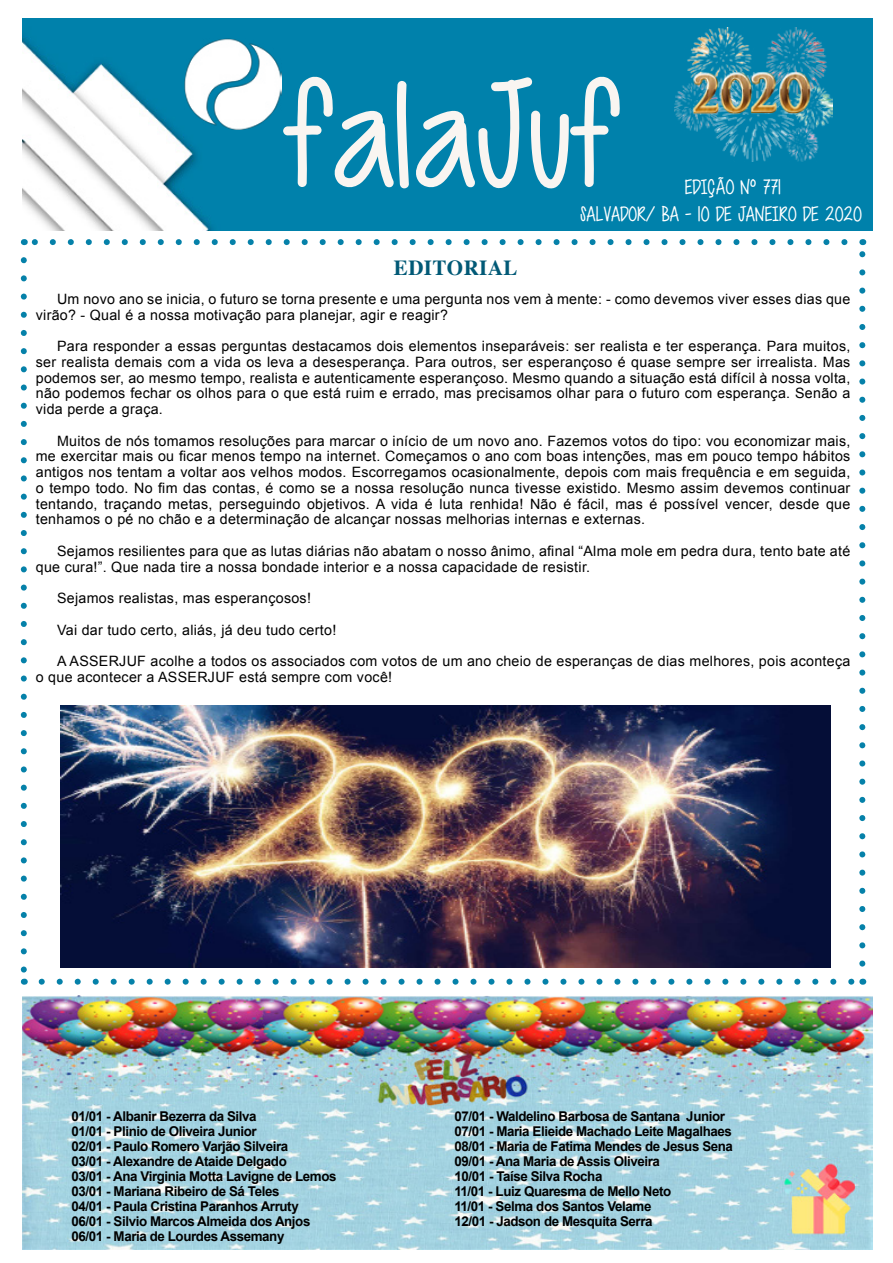
<style>
.page{position:relative;width:893px;height:1263px;background:#fff}
.page>*{position:absolute;margin:0;border:0;box-sizing:border-box;transform-origin:0 0}
.t1{font:150px "Cutie Patootie";letter-spacing:-.01em;color:#f9f5f1}
.t2{font:21px/27px "Cutie Patootie";color:#fff}
.t3{font:700 21px "Times";letter-spacing:.02em;color:#015976}
.t4{font:14.25px/15.8px "Arial";letter-spacing:.02em;color:#000}
.t5{font:700 13.5px/15px "Arial";letter-spacing:-.03em;color:#000}
</style>
<div class="page">
<svg style="left:21px;top:260px;width:6px;height:713px"></svg>
<svg style="left:42px;top:979px;width:811px;height:6px"></svg>
<svg style="left:859px;top:251px;width:6px;height:713px"></svg>
<svg style="left:33px;top:239px;width:811px;height:6px"></svg>
<img style="left:22px;top:18px;width:851px;height:213px">
<img style="left:184px;top:38px;width:97px;height:91px">
<img style="left:675px;top:27px;width:158px;height:134px">
<img style="left:691px;top:54px;width:121px;height:76px">
<img style="left:22px;top:995px;width:851px;height:254px">
<img style="left:61px;top:705px;width:769px;height:262px">
<h1 class="t1" style="left:280px;top:54px;width:338px">falaJuf</h1>
<h2 class="t2" style="left:580px;top:174px;width:283px;text-indent:104px">EDIÇÃO Nº 771<br>SALVADOR/ BA - 10 DE JANEIRO DE 2020</h2>
<h2 class="t3" style="left:394px;top:255px;width:125px">EDITORIAL</h2>
<p class="t4" style="left:36px;top:291px;width:816px;text-indent:21px">Um novo ano se inicia, o futuro se torna presente e uma pergunta nos vem à mente: - como devemos viver esses dias que virão? - Qual é a nossa motivação para planejar, agir e reagir?</p>
<p class="t4" style="left:36px;top:338px;width:816px;text-align:justify;text-indent:21px">Para responder a essas perguntas destacamos dois elementos inseparáveis: ser realista e ter esperança. Para muitos, ser realista demais com a vida os leva a desesperança. Para outros, ser esperançoso é quase sempre ser irrealista. Mas podemos ser, ao mesmo tempo, realista e autenticamente esperançoso. Mesmo quando a situação está difícil à nossa volta, não podemos fechar os olhos para o que está ruim e errado, mas precisamos olhar para o futuro com esperança. Senão a vida perde a graça.</p>
<p class="t4" style="left:36px;top:433px;width:816px;text-align:justify;text-indent:21px">Muitos de nós tomamos resoluções para marcar o início de um novo ano. Fazemos votos do tipo: vou economizar mais, me exercitar mais ou ficar menos tempo na internet. Começamos o ano com boas intenções, mas em pouco tempo hábitos antigos nos tentam a voltar aos velhos modos. Escorregamos ocasionalmente, depois com mais frequência e em seguida, o tempo todo. No fim das contas, é como se a nossa resolução nunca tivesse existido. Mesmo assim devemos continuar tentando, traçando metas, perseguindo objetivos. A vida é luta renhida! Não é fácil, mas é possível vencer, desde que tenhamos o pé no chão e a determinação de alcançar nossas melhorias internas e externas.</p>
<p class="t4" style="left:36px;top:543px;width:816px;text-indent:21px">Sejamos resilientes para que as lutas diárias não abatam o nosso ânimo, afinal “Alma mole em pedra dura, tento bate até que cura!”. Que nada tire a nossa bondade interior e a nossa capacidade de resistir.</p>
<p class="t4" style="left:57px;top:590px;width:255px">Sejamos realistas, mas esperançosos!</p>
<p class="t4" style="left:57px;top:622px;width:281px">Vai dar tudo certo, aliás, já deu tudo certo!</p>
<p class="t4" style="left:36px;top:653px;width:816px;text-indent:21px">A ASSERJUF acolhe a todos os associados com votos de um ano cheio de esperanças de dias melhores, pois aconteça o que acontecer a ASSERJUF está sempre com você!</p>
<p class="t5" style="left:72px;top:1109px;width:266px">01/01 - Albanir Bezerra da Silva<br>01/01 - Plinio de Oliveira Junior<br>02/01 - Paulo Romero Varjão Silveira<br>03/01 - Alexandre de Ataide Delgado<br>03/01 - Ana Virginia Motta Lavigne de Lemos 03/01 - Mariana Ribeiro de Sá Teles<br>04/01 - Paula Cristina Paranhos Arruty<br>06/01 - Silvio Marcos Almeida dos Anjos 06/01 - Maria de Lourdes Assemany</p>
<p class="t5" style="left:454px;top:1109px;width:280px">07/01 - Waldelino Barbosa de Santana Junior 07/01 - Maria Elieide Machado Leite Magalhaes 08/01 - Maria de Fatima Mendes de Jesus Sena 09/01 - Ana Maria de Assis Oliveira<br>10/01 - Taíse Silva Rocha<br>11/01 - Luiz Quaresma de Mello Neto<br>11/01 - Selma dos Santos Velame<br>12/01 - Jadson de Mesquita Serra</p>
</div>
